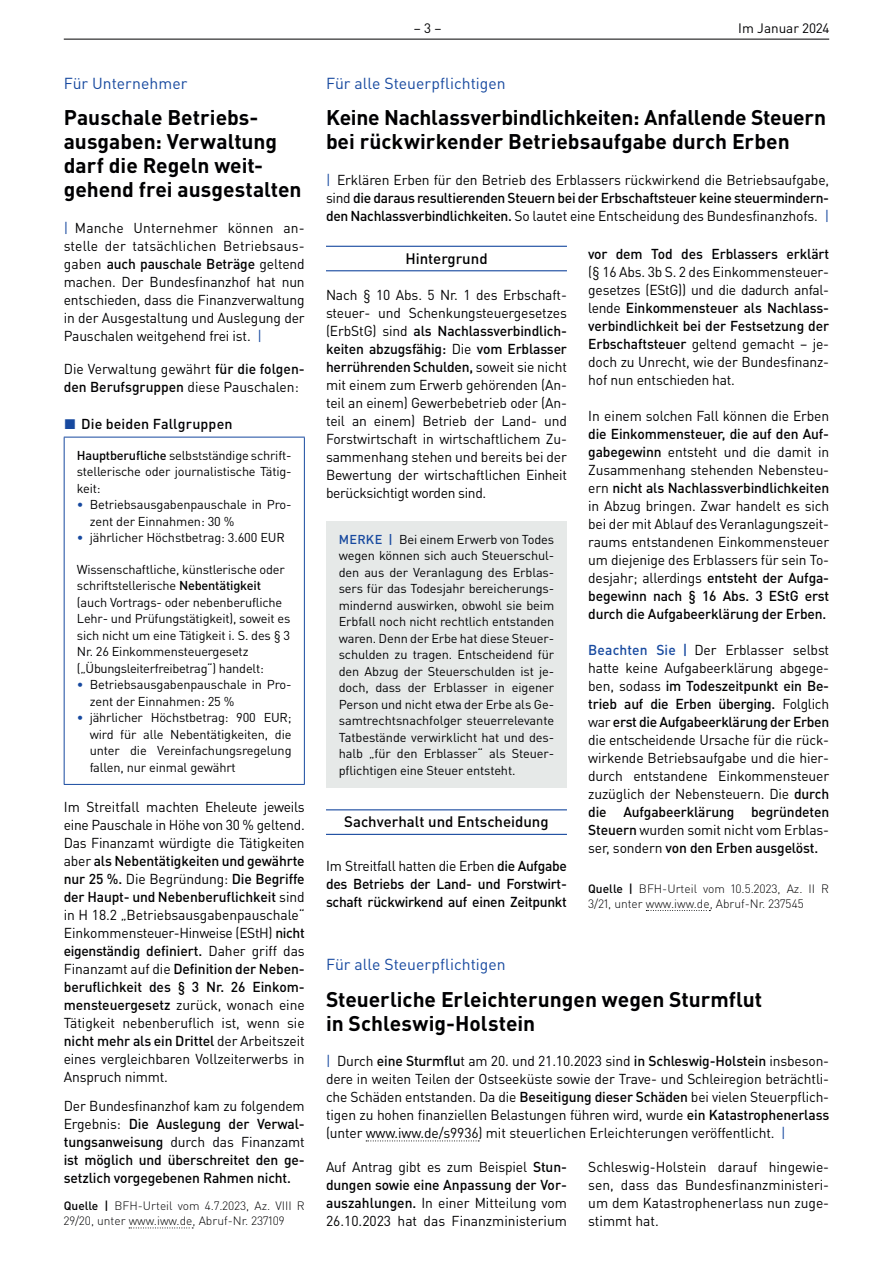
<style>
.page{position:relative;width:893px;height:1263px;background:#fff}
.page>*{position:absolute;margin:0;border:0;box-sizing:border-box;transform-origin:0 0}
.t1{font:700 21px/24px "DIN Pro";letter-spacing:-.005em;color:#000002}
.t2{font:15.75px "DIN Pro";color:#17499f}
.t3{font:500 15px "DIN Pro";color:#000002}
.t4{font:14.25px/18px "DIN Pro";letter-spacing:-.01em;color:#000002;text-align:justify}
.t5{font:500 14.25px/18px "DIN Pro";letter-spacing:-.01em;color:#000002;text-align:justify}
.t6{font:500 14.25px "DIN Pro";letter-spacing:.01em;color:#000002}
.t7{font:13.5px "DIN Pro";color:#000002}
.t8{font:12.75px/16.5px "DIN Pro";letter-spacing:-.015em;color:#000002;text-align:justify}
.t9{font:300 12px/15px "DIN Pro";color:#000002}
.s1{color:#17499f}
.s2{font-weight:500}
.s3{font-weight:400}
.s4{font-weight:500;color:#17499f}
</style>
<div class="page">
<hr style="left:64px;top:39px;width:765px;height:1px;background:#000002">
<hr style="left:326px;top:246px;width:241px;height:1px;background:#17499f">
<hr style="left:326px;top:270px;width:241px;height:1px;background:#17499f">
<hr style="left:326px;top:809px;width:241px;height:1px;background:#17499f">
<hr style="left:326px;top:834px;width:241px;height:1px;background:#17499f">
<div style="left:326px;top:521px;width:241px;height:266px;background:#e6e9e8"></div>
<svg style="left:646px;top:910px;width:64px;height:1px"></svg>
<svg style="left:366px;top:1140px;width:113px;height:1px"></svg>
<svg style="left:129px;top:1227px;width:64px;height:1px"></svg>
<hr style="left:64px;top:437px;width:241px;height:1px;background:#17499f">
<hr style="left:64px;top:437px;width:1px;height:347px;background:#17499f">
<hr style="left:304px;top:437px;width:1px;height:347px;background:#17499f">
<hr style="left:64px;top:784px;width:241px;height:1px;background:#17499f">
<p class="t2" style="left:64px;top:73px;width:125px">Für Unternehmer</p>
<h1 class="t1" style="left:64px;top:105px;width:239px">Pauschale Betriebs&shy;ausgaben: Verwaltung darf die Regeln weit&shy;gehend frei ausgestalten</h1>
<p class="t4" style="left:64px;top:219px;width:242px"><span class="s1">|</span> Manche Unternehmer können an&shy;stelle der tatsächlichen Betriebsaus&shy;gaben <span class="s2">auch pauschale Beträge</span> geltend machen. Der Bundesfinanzhof hat nun entschieden, dass die Finanzverwaltung in der Ausgestaltung und Auslegung der Pauschalen weitgehend frei ist. <span class="s1">|</span></p>
<p class="t4" style="left:64px;top:360px;width:242px">Die Verwaltung gewährt <span class="s2">für die folgen&shy;den Berufsgruppen</span> diese Pauschalen:</p>
<p class="t6" style="left:64px;top:414px;width:170px"><span class="s1">◼</span> Die beiden Fallgruppen</p>
<p class="t8" style="left:77px;top:446px;width:216px"><span class="s2">Hauptberufliche</span> selbstständige schrift&shy;stellerische oder journalistische Tätig&shy;keit:</p>
<p class="t8" style="left:90px;top:496px;width:203px;text-indent:-13px"><span class="s1">•</span> Betriebsausgabenpauschale in Pro&shy;zent der Einnahmen: 30 %</p>
<p class="t8" style="left:77px;top:529px;width:209px"><span class="s1">•</span> jährlicher Höchstbetrag: 3.600 EUR</p>
<p class="t8" style="left:77px;top:560px;width:215px;text-align:left">Wissenschaftliche, künstlerische oder schriftstellerische <span class="s2">Nebentätigkeit </span>(auch Vortrags- oder nebenberufliche Lehr- und Prüfungstätigkeit), soweit es sich nicht um eine Tätigkeit i. S. des § 3<br>Nr. 26 Einkommensteuergesetz („Übungsleiterfreibetrag“) handelt:</p>
<p class="t8" style="left:90px;top:676px;width:203px;text-indent:-13px"><span class="s1">•</span> Betriebsausgabenpauschale in Pro&shy;zent der Einnahmen: 25 %</p>
<p class="t8" style="left:90px;top:709px;width:203px;text-indent:-13px"><span class="s1">•</span> jährlicher Höchstbetrag: 900 EUR; wird für alle Nebentätigkeiten, die unter die Vereinfachungsregelung fallen, nur einmal gewährt</p>
<p class="t4" style="left:64px;top:798px;width:242px">Im Streitfall machten Eheleute jeweils eine Pauschale in Höhe von 30 % geltend.<br>Das Finanzamt würdigte die Tätigkeiten aber <span class="s2">als Nebentätigkeiten und gewährte nur 25 %.</span> Die Begründung: <span class="s2">Die Begriffe der Haupt- und Nebenberuflichkeit</span> sind in H 18.2 „Betriebsausgabenpauschale“ Einkommensteuer-Hinweise (EStH) <span class="s2">nicht eigenständig definiert.</span> Daher griff das Finanzamt auf die <span class="s2">Definition der Neben&shy;beruflichkeit des § 3 Nr. 26 Einkom&shy;mensteuergesetz</span> zurück, wonach eine Tätigkeit nebenberuflich ist, wenn sie <span class="s2">nicht mehr als ein Drittel</span> der Arbeitszeit eines vergleichbaren Vollzeiterwerbs in Anspruch nimmt.</p>
<p class="t5" style="left:64px;top:1096px;width:242px"><span class="s3">Der Bundesfinanzhof kam zu folgendem Ergebnis:</span> Die Auslegung der Verwal&shy;tungsanweisung <span class="s3">durch das Finanzamt </span>ist möglich und überschreitet den ge&shy;setzlich vorgegebenen Rahmen nicht.</p>
<p class="t9" style="left:64px;top:1197px;width:242px"><span class="s2">Quelle |</span> BFH-Urteil vom 4.7.2023, Az. VIII R<br>29/20, unter www.iww.de, Abruf-Nr. 237109</p>
<p class="t7" style="left:414px;top:19px;width:29px">– 3 –</p>
<p class="t7" style="left:738px;top:19px;width:93px">Im Januar 2024</p>
<p class="t2" style="left:326px;top:73px;width:181px">Für alle Steuerpflichtigen</p>
<h1 class="t1" style="left:326px;top:105px;width:501px">Keine Nachlassverbindlichkeiten: Anfallende Steuern bei rückwirkender Betriebsaufgabe durch Erben</h1>
<p class="t4" style="left:326px;top:171px;width:505px"><span class="s1">|</span> Erklären Erben für den Betrieb des Erblassers rückwirkend die Betriebsaufgabe, sind <span class="s2">die daraus resultierenden Steuern bei der Erbschaftsteuer keine steuermindern&shy;den Nachlassverbindlichkeiten.</span> So lautet eine Entscheidung des Bundesfinanzhofs. <span class="s1">|</span></p>
<p class="t3" style="left:405px;top:248px;width:84px">Hintergrund</p>
<p class="t4" style="left:326px;top:285px;width:242px">Nach § 10 Abs. 5 Nr. 1 des Erbschaft&shy;steuer- und Schenkungsteuergesetzes (ErbStG) sind <span class="s2">als Nachlassverbindlich&shy;keiten abzugsfähig:</span> Die <span class="s2">vom Erblasser herrührenden Schulden,</span> soweit sie nicht mit einem zum Erwerb gehörenden (An&shy;teil an einem) Gewerbebetrieb oder (An&shy;teil an einem) Betrieb der Land- und Forstwirtschaft in wirtschaftlichem Zu&shy;sammenhang stehen und bereits bei der Bewertung der wirtschaftlichen Einheit berücksichtigt worden sind.</p>
<p class="t8" style="left:339px;top:530px;width:217px"><span class="s4">MERKE |</span> Bei einem Erwerb von Todes wegen können sich auch Steuerschul&shy;den aus der Veranlagung des Erblas&shy;sers für das Todesjahr bereicherungs&shy;mindernd auswirken, obwohl sie beim Erbfall noch nicht rechtlich entstanden waren. Denn der Erbe hat diese Steuer&shy;schulden zu tragen. Entscheidend für den Abzug der Steuerschulden ist je&shy;doch, dass der Erblasser in eigener Person und nicht etwa der Erbe als Ge&shy;samtrechtsnachfolger steuerrelevante Tatbestände verwirklicht hat und des&shy;halb „für den Erblasser“ als Steuer&shy;pflichtigen eine Steuer entsteht.</p>
<p class="t3" style="left:344px;top:812px;width:206px">Sachverhalt und Entscheidung</p>
<p class="t5" style="left:326px;top:856px;width:242px"><span class="s3">Im Streitfall hatten die Erben</span> die Aufgabe des Betriebs der Land- und Forstwirt&shy;schaft rückwirkend auf einen Zeitpunkt</p>
<p class="t5" style="left:588px;top:245px;width:242px">vor dem Tod des Erblassers erklärt</p>
<p class="t4" style="left:588px;top:263px;width:242px">(§ 16 Abs. 3b S. 2 des Einkommensteuer&shy;gesetzes (EStG)) und die dadurch anfal&shy;lende <span class="s2">Einkommensteuer als Nachlass&shy;verbindlichkeit bei der Festsetzung der Erbschaftsteuer</span> geltend gemacht – je&shy;doch zu Unrecht, wie der Bundesfinanz&shy;hof nun entschieden hat.</p>
<p class="t4" style="left:588px;top:407px;width:242px">In einem solchen Fall können die Erben</p>
<p class="t4" style="left:588px;top:425px;width:242px"><span class="s2">die Einkommensteuer, die auf den Auf&shy;gabegewinn</span> entsteht und die damit in Zusammenhang stehenden Nebensteu&shy;ern <span class="s2">nicht als Nachlassverbindlichkeiten </span>in Abzug bringen. Zwar handelt es sich bei der mit Ablauf des Veranlagungszeit&shy;raums entstandenen Einkommensteuer um diejenige des Erblassers für sein To&shy;desjahr; allerdings <span class="s2">entsteht der Aufga&shy;begewinn nach § 16 Abs. 3 EStG erst durch die Aufgabeerklärung der Erben.</span></p>
<p class="t4" style="left:588px;top:641px;width:242px"><span class="s4">Beachten Sie |</span> Der Erblasser selbst hatte keine Aufgabeerklärung abgege&shy;ben, sodass <span class="s2">im Todeszeitpunkt ein Be&shy;trieb auf die Erben überging.</span> Folglich war <span class="s2">erst die Aufgabeerklärung der Erben </span>die entscheidende Ursache für die rück&shy;wirkende Betriebsaufgabe und die hier&shy;durch entstandene Einkommensteuer zuzüglich der Nebensteuern. Die <span class="s2">durch die Aufgabeerklärung begründeten Steuern</span> wurden somit nicht vom Erblas&shy;ser, sondern <span class="s2">von den Erben ausgelöst.</span></p>
<p class="t9" style="left:588px;top:880px;width:242px"><span class="s2">Quelle |</span> BFH-Urteil vom 10.5.2023, Az. II R<br>3/21, unter www.iww.de, Abruf-Nr. 237545</p>
<p class="t2" style="left:326px;top:953px;width:181px">Für alle Steuerpflichtigen</p>
<h1 class="t1" style="left:326px;top:987px;width:438px">Steuerliche Erleichterungen wegen Sturmflut in Schleswig-Holstein</h1>
<p class="t4" style="left:326px;top:1051px;width:505px"><span class="s1">|</span> Durch <span class="s2">eine Sturmflu</span>t am 20. und 21.10.2023 sind <span class="s2">in Schleswig-Holstein</span> insbeson&shy;dere in weiten Teilen der Ostseeküste sowie der Trave- und Schleiregion beträchtli&shy;che Schäden entstanden. Da die <span class="s2">Beseitigung dieser Schäden</span> bei vielen Steuerpflich&shy;tigen zu hohen finanziellen Belastungen führen wird, wurde <span class="s2">ein Katastrophenerlass </span>(unter www.iww.de/s9936) mit steuerlichen Erleichterungen veröffentlicht. <span class="s1">|</span></p>
<p class="t4" style="left:326px;top:1157px;width:242px">Auf Antrag gibt es zum Beispiel <span class="s2">Stun&shy;dungen sowie eine Anpassung der Vor&shy;auszahlungen.</span> In einer Mitteilung vom 26.10.2023 hat das Finanzministerium</p>
<p class="t4" style="left:588px;top:1157px;width:242px">Schleswig-Holstein darauf hingewie&shy;sen, dass das Bundesfinanzministeri&shy;um dem Katastrophenerlass nun zuge&shy;stimmt hat.</p>
</div>
